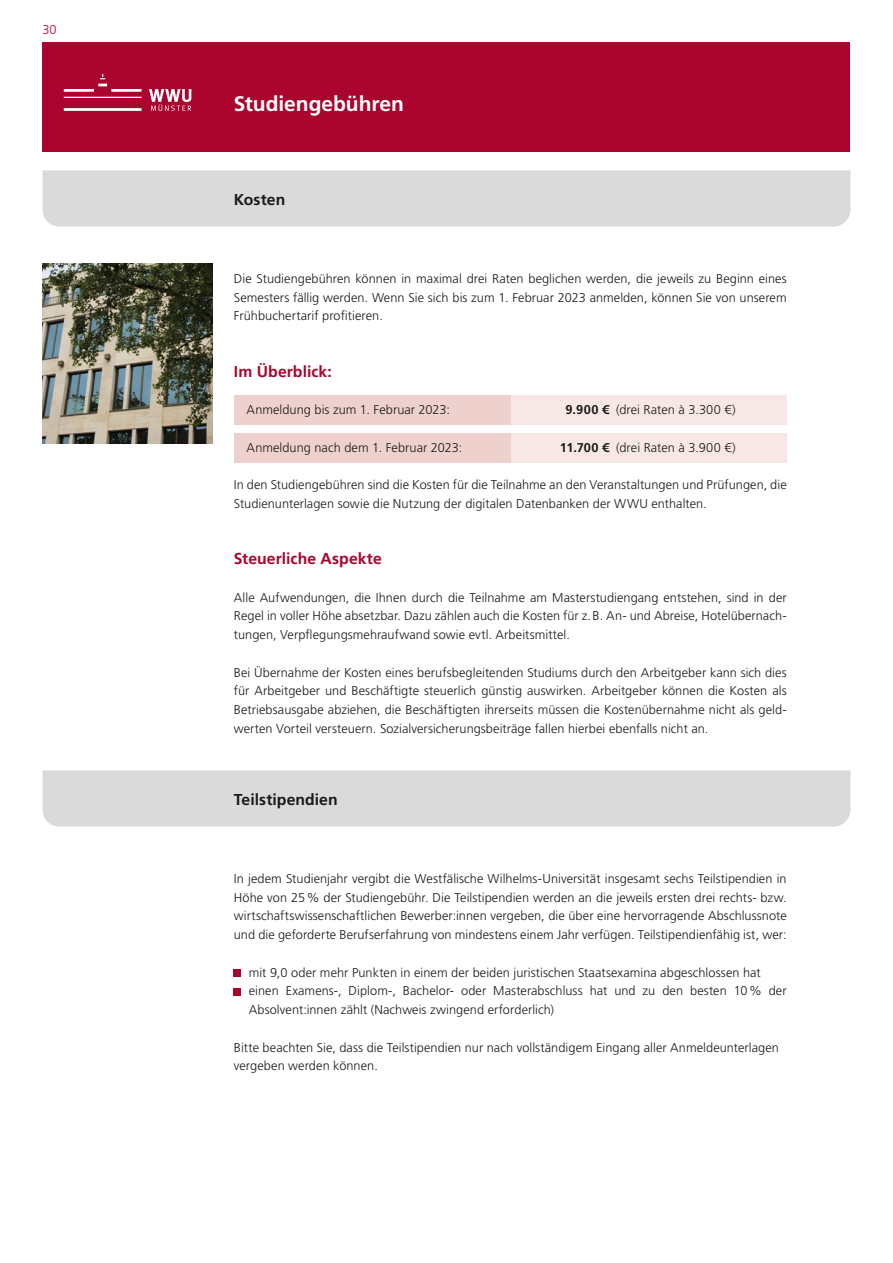
<style>
.page{position:relative;width:893px;height:1263px;background:#fff}
.page>*{position:absolute;margin:0;border:0;box-sizing:border-box;transform-origin:0 0}
.t1{font:700 21px "Frutiger LT";color:#fff}
.t2{font:700 15.75px "Frutiger LT";letter-spacing:.005em;color:#aa042e}
.t3{font:700 15.75px "Frutiger LT";letter-spacing:.005em;color:#1a1a18}
.t4{font:300 12.75px/18.8px "Frutiger LT";letter-spacing:.005em;color:#1a1a18;text-align:justify}
.t5{font:300 12.75px "Frutiger LT";color:#aa042e}
.s1{font-weight:700}
</style>
<div class="page">
<div style="left:43px;top:43px;width:807px;height:109px;background:#aa042e"></div>
<svg style="left:64px;top:74px;width:127px;height:37px"></svg>
<div style="left:510px;top:433px;width:277px;height:30px;background:#f7e7e5"></div>
<div style="left:510px;top:395px;width:277px;height:30px;background:#f7e7e5"></div>
<div style="left:234px;top:395px;width:276px;height:30px;background:#eed0cc"></div>
<div style="left:234px;top:433px;width:276px;height:30px;background:#eed0cc"></div>
<div style="left:43px;top:170px;width:807px;height:57px;background:#dadada"></div>
<div style="left:43px;top:770px;width:807px;height:57px;background:#dadada"></div>
<img style="left:43px;top:264px;width:170px;height:180px">
<div style="left:234px;top:970px;width:7px;height:7px;background:#aa042e"></div>
<div style="left:234px;top:988px;width:7px;height:7px;background:#aa042e"></div>
<p class="t5" style="left:43px;top:23px;width:16px">30</p>
<h1 class="t1" style="left:234px;top:91px;width:172px">Studiengebühren</h1>
<p class="t3" style="left:234px;top:190px;width:53px">Kosten</p>
<p class="t4" style="left:234px;top:269px;width:554px">Die Studiengebühren können in maximal drei Raten beglichen werden, die jeweils zu Beginn eines Semesters fällig werden. Wenn Sie sich bis zum 1. Februar 2023 anmelden, können Sie von unserem Frühbuchertarif profitieren.</p>
<p class="t2" style="left:234px;top:362px;width:99px">Im Überblick:</p>
<p class="t4" style="left:247px;top:400px;width:205px">Anmeldung bis zum 1. Februar 2023:</p>
<p class="t4" style="left:565px;top:400px;width:172px"><span class="s1">9.900 €</span> (drei Raten à 3.300 €)</p>
<p class="t4" style="left:247px;top:438px;width:217px">Anmeldung nach dem 1. Februar 2023:</p>
<p class="t4" style="left:560px;top:438px;width:177px"><span class="s1">11.700 €</span> (drei Raten à 3.900 €)</p>
<p class="t4" style="left:234px;top:475px;width:554px">In den Studiengebühren sind die Kosten für die Teilnahme an den Veranstaltungen und Prüfungen, die<br>Studienunterlagen sowie die Nutzung der digitalen Datenbanken der WWU enthalten.</p>
<p class="t2" style="left:234px;top:549px;width:149px">Steuerliche Aspekte</p>
<p class="t4" style="left:234px;top:588px;width:554px">Alle Aufwendungen, die Ihnen durch die Teilnahme am Masterstudiengang entstehen, sind in der Regel in voller Höhe absetzbar. Dazu zählen auch die Kosten für z.B. An- und Abreise, Hotelübernach&shy;tungen, Verpflegungsmehraufwand sowie evtl. Arbeitsmittel.</p>
<p class="t4" style="left:234px;top:663px;width:554px">Bei Übernahme der Kosten eines berufsbegleitenden Studiums durch den Arbeitgeber kann sich dies für Arbeitgeber und Beschäftigte steuerlich günstig auswirken. Arbeitgeber können die Kosten als Betriebsausgabe abziehen, die Beschäftigten ihrerseits müssen die Kostenübernahme nicht als geld&shy;werten Vorteil versteuern. Sozialversicherungsbeiträge fallen hierbei ebenfalls nicht an.</p>
<p class="t3" style="left:234px;top:790px;width:105px">Teilstipendien</p>
<p class="t4" style="left:234px;top:869px;width:554px">In jedem Studienjahr vergibt die Westfälische Wilhelms-Universität insgesamt sechs Teilstipendien in Höhe von 25% der Studiengebühr. Die Teilstipendien werden an die jeweils ersten drei rechts- bzw. wirtschaftswissenschaftlichen Bewerber:innen vergeben, die über eine hervorragende Abschlussnote und die geforderte Berufserfahrung von mindestens einem Jahr verfügen. Teilstipendienfähig ist, wer:</p>
<p class="t4" style="left:249px;top:963px;width:539px;text-align:left">mit 9,0 oder mehr Punkten in einem der beiden juristischen Staatsexamina abgeschlossen hat einen Examens-, Diplom-, Bachelor- oder Masterabschluss hat und zu den besten 10% der<br>Absolvent:innen zählt (Nachweis zwingend erforderlich)</p>
<p class="t4" style="left:234px;top:1038px;width:547px">Bitte beachten Sie, dass die Teilstipendien nur nach vollständigem Eingang aller Anmeldeunterlagen vergeben werden können.</p>
</div>
